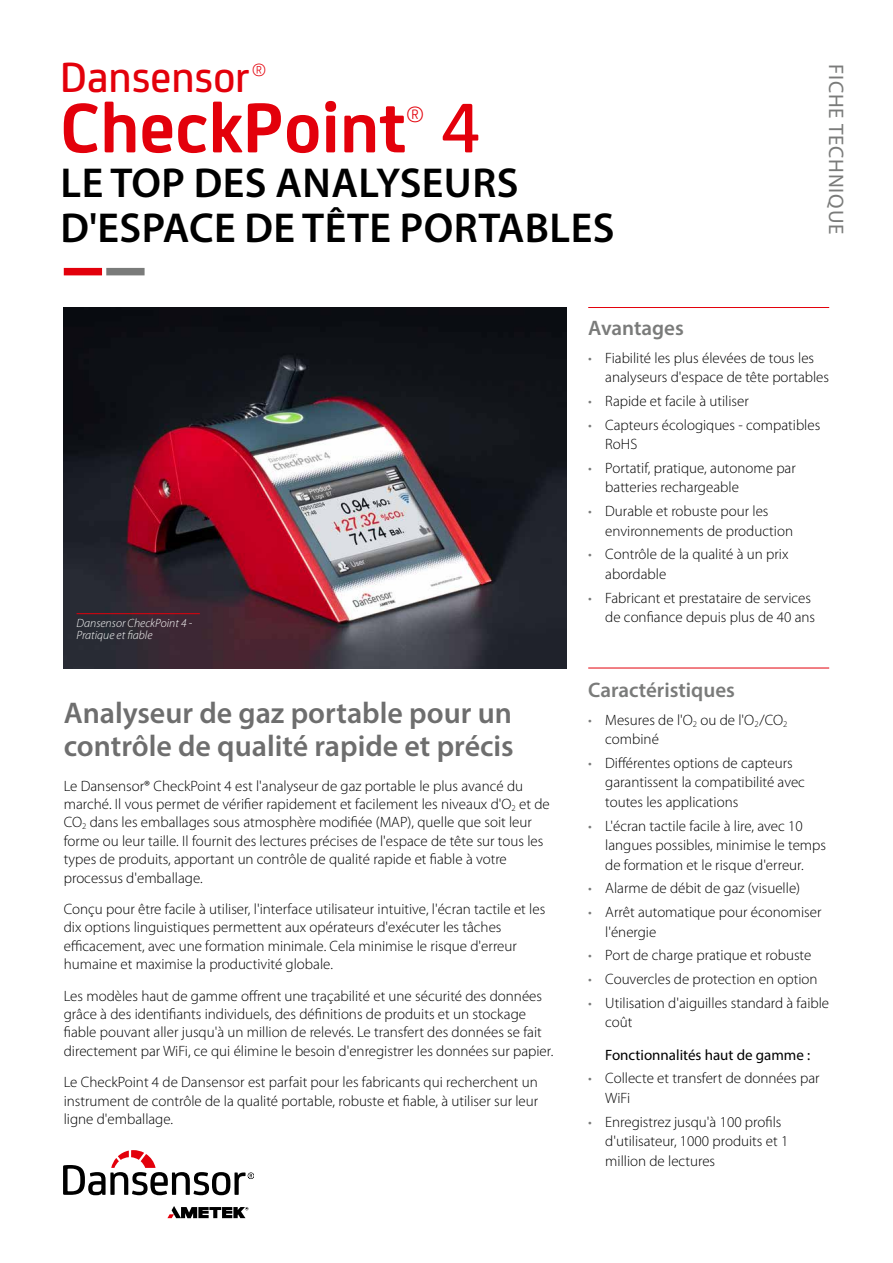
<style>
.page{position:relative;width:893px;height:1263px;background:#fff}
.page>*{position:absolute;margin:0;border:0;box-sizing:border-box;transform-origin:0 0}
.t1{font:700 75px "FS Joey";color:#e3000b}
.t2{font:500 75px "FS Joey";color:#e3000b}
.t3{font:500 45px "FS Joey";color:#e3000b}
.t4{font:600 42px/45px "Myriad Pro";letter-spacing:.01em;color:#000}
.t5{font:600 30px/33px "Myriad Pro";color:#6e6e6e}
.t6{font:300 21.9px "FS Joey";color:#e3000b}
.t7{font:600 21px "Myriad Pro";color:#7a7b7a}
.t8{font:21px "Myriad Pro";letter-spacing:.04em;color:#7a7b7a}
.t9{font:300 17.55px "FS Joey";color:#e3000b}
.t10{font:300 15px/19.5px "Myriad Pro";color:#000}
.t11{font:15px "Myriad Pro";color:#000}
.t12{font:italic 300 12px/12px "Myriad Pro";color:#fff}
.s1{color:#7a7b7a}
</style>
<div class="page">
<img style="left:64px;top:307px;width:503px;height:362px">
<hr style="left:588px;top:307px;width:241px;height:1px;background:#e3000b">
<hr style="left:588px;top:668px;width:241px;height:1px;background:#e3000b">
<hr style="left:77px;top:613px;width:123px;height:1px;background:#e3000b">
<div style="left:64px;top:268px;width:38px;height:7px;background:#e3000b"></div>
<div style="left:106px;top:268px;width:39px;height:7px;background:#7a7b7a"></div>
<svg style="left:64px;top:1150px;width:190px;height:45px"></svg>
<svg style="left:167px;top:1206px;width:81px;height:12px"></svg>
<h2 class="t3" style="left:60px;top:45px;width:191px">Dansensor</h2>
<p class="t9" style="left:252px;top:58px;width:15px">®</p>
<h1 class="t1" style="left:60px;top:71px;width:348px">CheckPoint</h1>
<h3 class="t6" style="left:406px;top:99px;width:19px">®</h3>
<h1 class="t2" style="left:441px;top:73px;width:41px">4</h1>
<h3 class="t4" style="left:61px;top:160px;width:555px">LE TOP DES ANALYSEURS<br>D'ESPACE DE TÊTE PORTABLES</h3>
<h3 class="t8" style="left:849px;top:64px;width:172px;rotate:90deg">FICHE TECHNIQUE</h3>
<p class="t12" style="left:77px;top:617px;width:117px">Dansensor CheckPoint 4 -<br>Pratique et fiable</p>
<h3 class="t5" style="left:64px;top:696px;width:451px">Analyseur de gaz portable pour un contrôle de qualité rapide et précis</h3>
<p class="t10" style="left:64px;top:776px;width:487px;line-height:18.5px">Le Dansensor® CheckPoint 4 est l'analyseur de gaz portable le plus avancé du marché. Il vous permet de vérifier rapidement et facilement les niveaux d'O<sub>2</sub> et de CO<sub>2</sub> dans les emballages sous atmosphère modifiée (MAP), quelle que soit leur forme ou leur taille. Il fournit des lectures précises de l'espace de tête sur tous les types de produits, apportant un contrôle de qualité rapide et fiable à votre processus d'emballage.</p>
<p class="t10" style="left:64px;top:900px;width:483px;line-height:18.5px">Conçu pour être facile à utiliser, l'interface utilisateur intuitive, l'écran tactile et les dix options linguistiques permettent aux opérateurs d'exécuter les tâches efficacement, avec une formation minimale. Cela minimise le risque d'erreur humaine et maximise la productivité globale.</p>
<p class="t10" style="left:64px;top:986px;width:491px;line-height:18.5px">Les modèles haut de gamme offrent une traçabilité et une sécurité des données grâce à des identifiants individuels, des définitions de produits et un stockage fiable pouvant aller jusqu'à un million de relevés. Le transfert des données se fait directement par WiFi, ce qui élimine le besoin d'enregistrer les données sur papier.</p>
<p class="t10" style="left:64px;top:1073px;width:476px;line-height:18.5px;text-align:justify">Le CheckPoint 4 de Dansensor est parfait pour les fabricants qui recherchent un instrument de contrôle de la qualité portable, robuste et fiable, à utiliser sur leur ligne d'emballage.</p>
<h3 class="t7" style="left:588px;top:314px;width:97px">Avantages</h3>
<p class="t10" style="left:605px;top:348px;width:225px;text-indent:-17px"><span class="s1">•</span> Fiabilité les plus élevées de tous les analyseurs d'espace de tête portables</p>
<p class="t10" style="left:588px;top:391px;width:162px"><span class="s1">•</span> Rapide et facile à utiliser</p>
<p class="t10" style="left:605px;top:415px;width:217px;text-indent:-17px"><span class="s1">•</span> Capteurs écologiques - compatibles<br>RoHS</p>
<p class="t10" style="left:605px;top:458px;width:192px;text-indent:-17px"><span class="s1">•</span> Portatif, pratique, autonome par batteries rechargeable</p>
<p class="t10" style="left:605px;top:501px;width:189px;text-indent:-17px"><span class="s1">•</span> Durable et robuste pour les environnements de production</p>
<p class="t10" style="left:605px;top:544px;width:185px;text-indent:-17px"><span class="s1">•</span> Contrôle de la qualité à un prix abordable</p>
<p class="t10" style="left:588px;top:588px;width:228px;text-align:right"><span class="s1">•</span> Fabricant et prestataire de services de confiance depuis plus de 40 ans</p>
<h3 class="t7" style="left:588px;top:676px;width:148px">Caractéristiques</h3>
<p class="t10" style="left:605px;top:710px;width:184px;text-indent:-17px"><span class="s1">•</span> Mesures de l'O<sub>2</sub> ou de l'O<sub>2</sub>/CO<sub>2 </sub>combiné</p>
<p class="t10" style="left:605px;top:753px;width:201px;text-indent:-17px"><span class="s1">•</span> Différentes options de capteurs garantissent la compatibilité avec toutes les applications</p>
<p class="t10" style="left:605px;top:816px;width:222px;text-indent:-17px"><span class="s1">•</span> L'écran tactile facile à lire, avec 10 langues possibles, minimise le temps de formation et le risque d'erreur.</p>
<p class="t10" style="left:588px;top:878px;width:213px"><span class="s1">•</span> Alarme de débit de gaz (visuelle)</p>
<p class="t10" style="left:605px;top:902px;width:218px;text-indent:-17px"><span class="s1">•</span> Arrêt automatique pour économiser l'énergie</p>
<p class="t10" style="left:588px;top:945px;width:225px"><span class="s1">•</span> Port de charge pratique et robuste</p>
<p class="t10" style="left:588px;top:969px;width:231px"><span class="s1">•</span> Couvercles de protection en option</p>
<p class="t10" style="left:605px;top:993px;width:225px;text-indent:-17px"><span class="s1">•</span> Utilisation d'aiguilles standard à faible coût</p>
<p class="t11" style="left:605px;top:1045px;width:207px">Fonctionnalités haut de gamme :</p>
<p class="t10" style="left:605px;top:1068px;width:216px;text-indent:-17px"><span class="s1">•</span> Collecte et transfert de données par<br>WiFi</p>
<p class="t10" style="left:605px;top:1111px;width:185px;text-indent:-17px"><span class="s1">•</span> Enregistrez jusqu'à 100 profils d'utilisateur, 1000 produits et 1 million de lectures</p>
</div>
